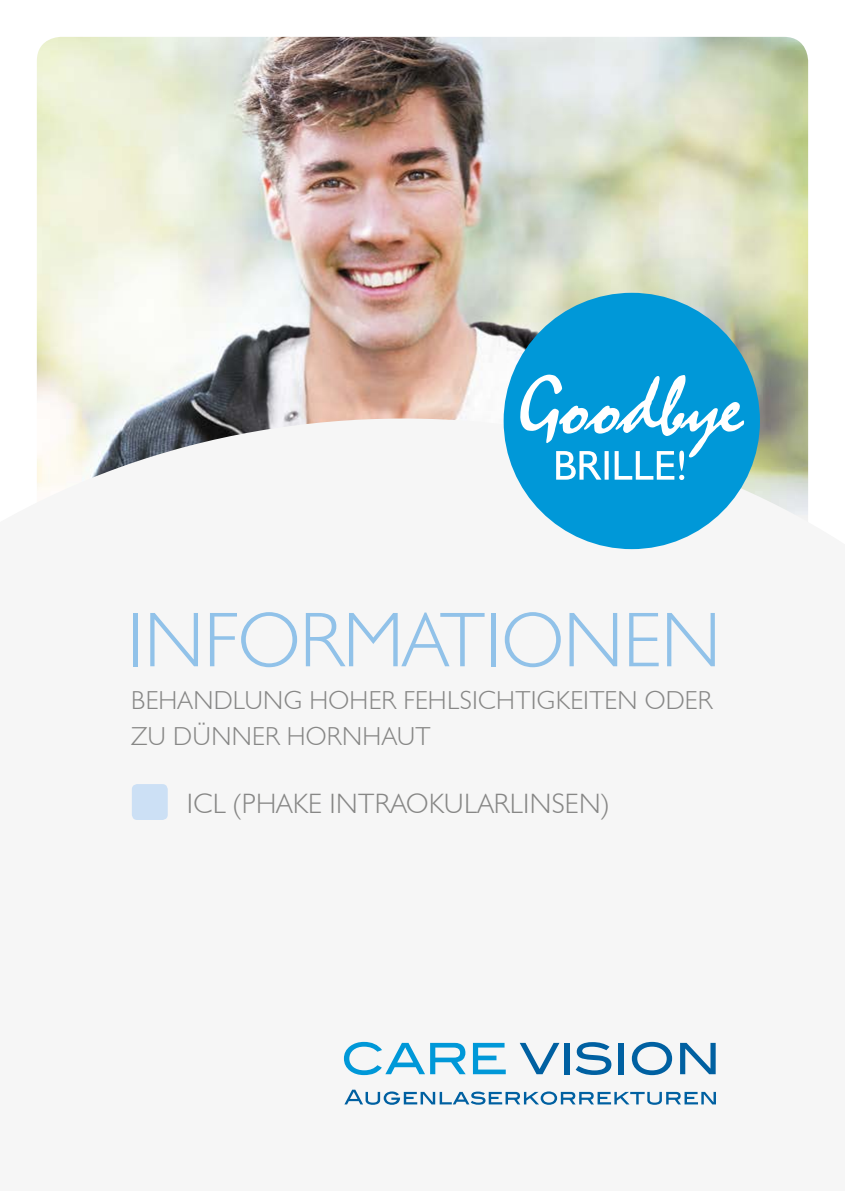
<style>
.page{position:relative;width:845px;height:1191px;background:#fff}
.page>*{position:absolute;margin:0;border:0;box-sizing:border-box;transform-origin:0 0}
.t1{font:300 78px "Humanist 521 BT";letter-spacing:-.005em;color:#91c2e9}
.t2{font:300 28px "Humanist 521 BT";letter-spacing:.01em;color:#878786}
.t3{font:300 26px/36.4px "Humanist 521 BT";letter-spacing:.01em;color:#878786}
</style>
<div class="page">
<img style="left:37px;top:37px;width:771px;height:381px">
<div style="left:37px;top:418px;width:772px;height:687px;background:#f6f6f6"></div>
<div style="left:503px;top:293px;width:257px;height:256px;background:#0098d8;border-radius:50%"></div>
<svg style="left:520px;top:374px;width:224px;height:106px"></svg>
<svg style="left:344px;top:1042px;width:122px;height:33px"></svg>
<svg style="left:473px;top:1043px;width:33px;height:31px"></svg>
<svg style="left:520px;top:1043px;width:39px;height:31px"></svg>
<div style="left:564px;top:1042px;width:5px;height:32px;background:#0060a1"></div>
<svg style="left:575px;top:1042px;width:36px;height:33px"></svg>
<div style="left:618px;top:1042px;width:6px;height:32px;background:#0060a1"></div>
<svg style="left:632px;top:1042px;width:40px;height:33px"></svg>
<svg style="left:680px;top:1043px;width:35px;height:31px"></svg>
<svg style="left:344px;top:1089px;width:372px;height:15px"></svg>
<div style="left:132px;top:784px;width:36px;height:36px;background:#cce0f5;border-radius:5px"></div>
<h1 class="t1" style="left:127px;top:592px;width:595px">INFORMATIONEN</h1>
<p class="t3" style="left:131px;top:681px;width:583px">BEHANDLUNG HOHER FEHLSICHTIGKEITEN ODER<br>ZU DÜNNER HORNHAUT</p>
<p class="t2" style="left:187px;top:786px;width:423px">ICL (PHAKE INTRAOKULARLINSEN)</p>
</div>
